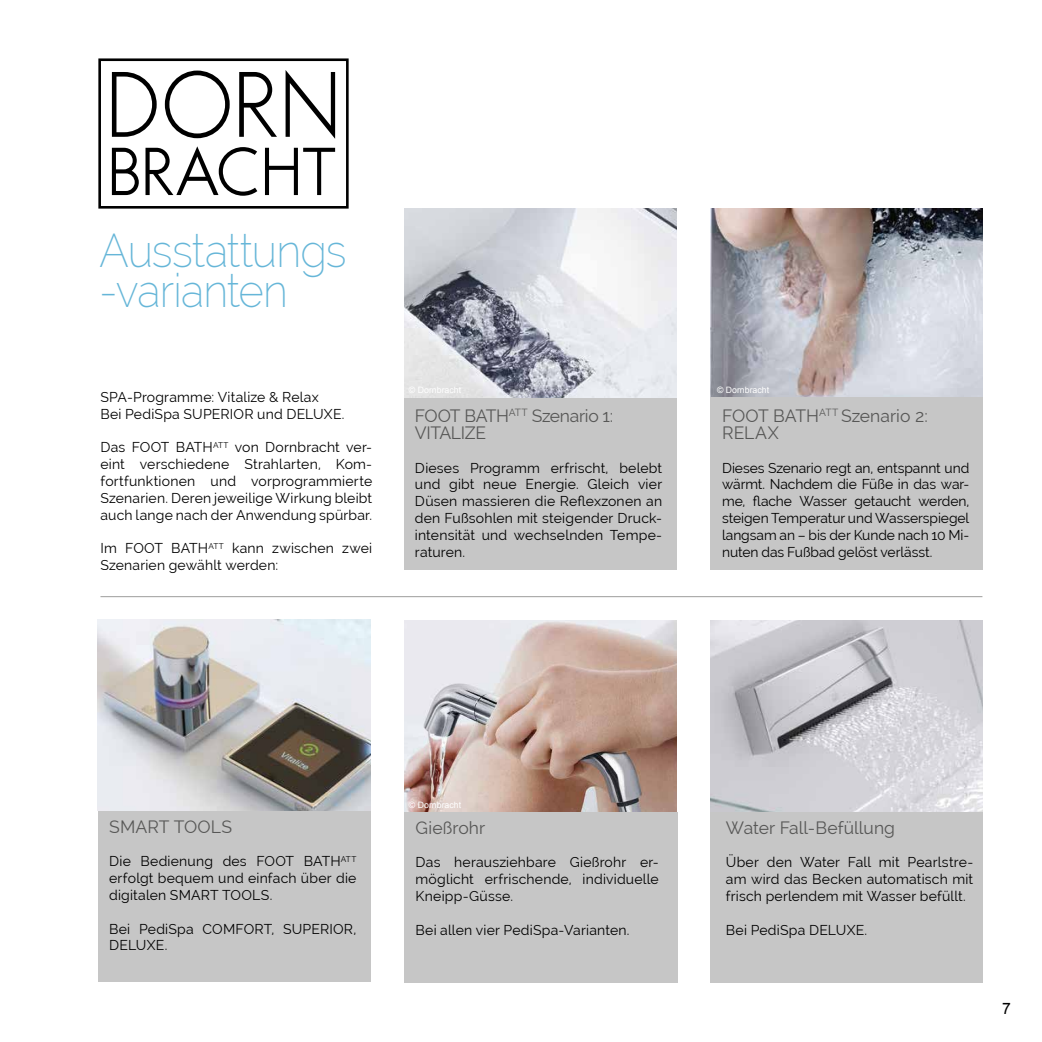
<style>
.page{position:relative;width:1042px;height:1042px;background:#fff}
.page>*{position:absolute;margin:0;border:0;box-sizing:border-box;transform-origin:0 0}
.t1{font:200 46.55px/39.9px "Raleway";letter-spacing:-.02em;color:#66b6d8;scale:.94 1}
.t2{font:17.5px/17.5px "Raleway";letter-spacing:-.005em;color:#575756}
.t3{font:15.75px "Arial";color:#000}
.t4{font:14px/16.8px "Raleway";letter-spacing:.015em;color:#000;text-align:justify}
.t5{font:8.75px "Arial";color:#fff}
</style>
<div class="page">
<svg style="left:98px;top:58px;width:251px;height:151px"></svg>
<div style="left:404px;top:397px;width:272px;height:173px;background:#c6c6c6"></div>
<img style="left:404px;top:209px;width:272px;height:188px">
<img style="left:710px;top:209px;width:272px;height:188px">
<div style="left:710px;top:397px;width:272px;height:173px;background:#c6c6c6"></div>
<img style="left:404px;top:621px;width:272px;height:191px">
<div style="left:404px;top:812px;width:273px;height:170px;background:#c6c6c6"></div>
<img style="left:710px;top:621px;width:272px;height:191px">
<div style="left:710px;top:812px;width:272px;height:170px;background:#c6c6c6"></div>
<hr style="left:100px;top:596px;width:882px;height:1px;background:#9d9d9c">
<img style="left:98px;top:620px;width:272px;height:191px">
<div style="left:98px;top:811px;width:272px;height:170px;background:#c6c6c6"></div>
<h1 class="t1" style="left:99px;top:230px;width:265px">Ausstattungs -varianten</h1>
<p class="t4" style="left:100px;top:389px;width:245px">SPA-Programme: Vitalize &amp; Relax<br>Bei PediSpa SUPERIOR und DELUXE.</p>
<p class="t4" style="left:100px;top:439px;width:273px">Das FOOT BATH<sup>ATT</sup> von Dornbracht ver&shy;eint verschiedene Strahlarten, Kom&shy;fortfunktionen und vorprogrammierte Szenarien. Deren jeweilige Wirkung bleibt auch lange nach der Anwendung spürbar.</p>
<p class="t4" style="left:100px;top:540px;width:273px">Im FOOT BATH<sup>ATT</sup> kann zwischen zwei<br>Szenarien gewählt werden:</p>
<p class="t2" style="left:415px;top:406px;width:200px">FOOT BATH<sup>ATT</sup> Szenario 1:<br>VITALIZE</p>
<p class="t4" style="left:415px;top:459px;width:249px">Dieses Programm erfrischt, belebt und gibt neue Energie. Gleich vier Düsen massieren die Reflexzonen an den Fußsohlen mit steigender Druck&shy;intensität und wechselnden Tempe&shy;raturen.</p>
<p class="t5" style="left:717px;top:384px;width:54px">© Dornbracht</p>
<p class="t2" style="left:722px;top:406px;width:207px">FOOT BATH<sup>ATT</sup> Szenario 2:<br>RELAX</p>
<p class="t4" style="left:722px;top:459px;width:249px">Dieses Szenario regt an, entspannt und wärmt. Nachdem die Füße in das war&shy;me, flache Wasser getaucht werden, steigen Temperatur und Wasserspiegel langsam an – bis der Kunde nach 10 Mi&shy;nuten das Fußbad gelöst verlässt.</p>
<p class="t2" style="left:109px;top:818px;width:125px">SMART TOOLS</p>
<p class="t4" style="left:109px;top:853px;width:249px">Die Bedienung des FOOT BATH<sup>ATT </sup>erfolgt bequem und einfach über die digitalen SMART TOOLS.</p>
<p class="t4" style="left:109px;top:920px;width:249px">Bei PediSpa COMFORT, SUPERIOR,<br>DELUXE.</p>
<p class="t5" style="left:409px;top:799px;width:54px">© Dornbracht</p>
<p class="t2" style="left:415px;top:819px;width:71px">Gießrohr</p>
<p class="t4" style="left:415px;top:854px;width:245px">Das herausziehbare Gießrohr er&shy;möglicht erfrischende, individuelle Kneipp-Güsse.</p>
<p class="t4" style="left:415px;top:921px;width:215px">Bei allen vier PediSpa-Varianten.</p>
<p class="t2" style="left:726px;top:819px;width:171px">Water Fall-Befüllung</p>
<p class="t4" style="left:726px;top:854px;width:249px">Über den Water Fall mit Pearlstre&shy;am wird das Becken automatisch mit frisch perlendem mit Wasser befüllt.</p>
<p class="t4" style="left:726px;top:921px;width:143px">Bei PediSpa DELUXE.</p>
<p class="t3" style="left:1002px;top:998px;width:10px">7</p>
</div>
